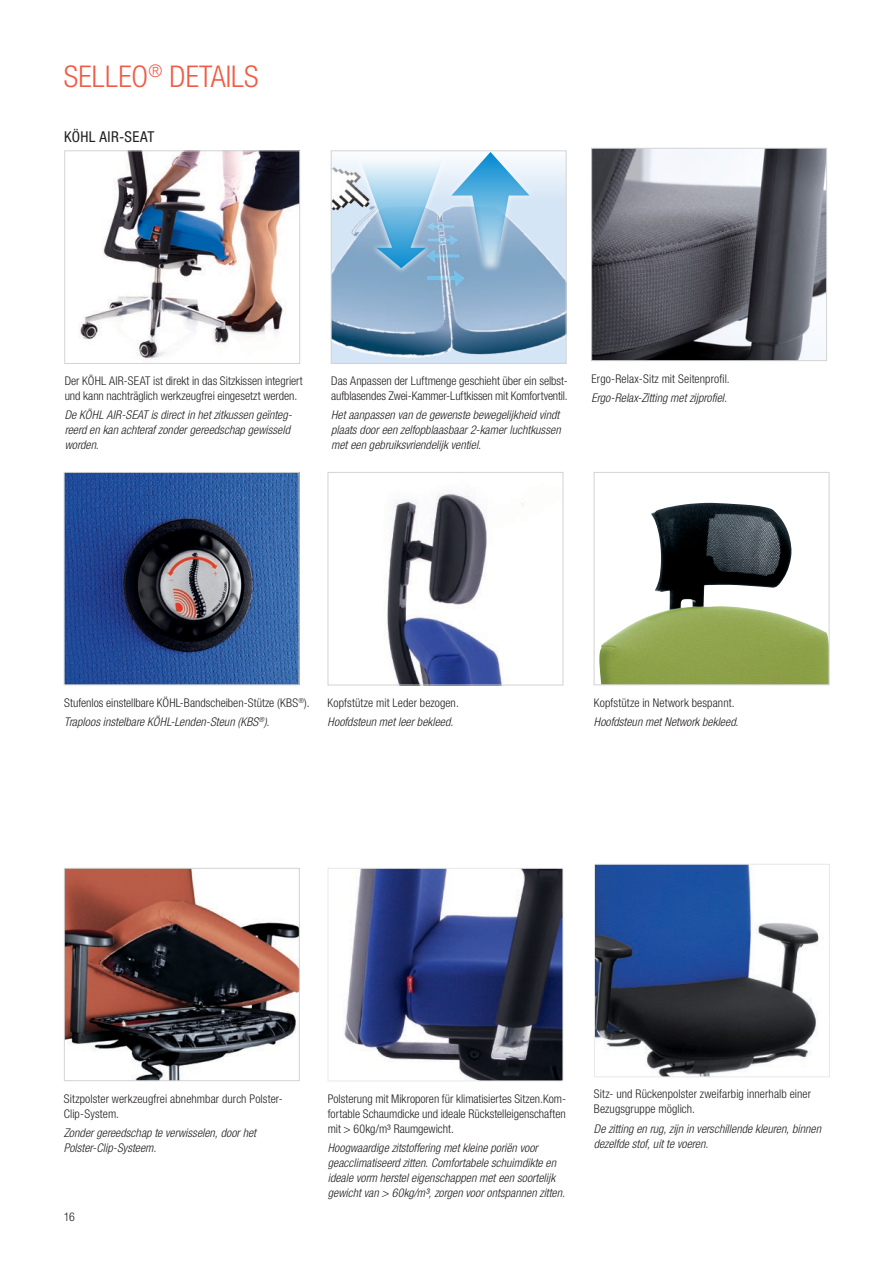
<style>
.page{position:relative;width:893px;height:1263px;background:#fff}
.page>*{position:absolute;margin:0;border:0;box-sizing:border-box;transform-origin:0 0}
.t1{font:300 condensed 30px "Helvetica Neue LT";letter-spacing:.01em;color:#f15b46}
.t2{font:condensed 15px "Helvetica Neue LT";letter-spacing:.025em;color:#231f20}
.t3{font:300 condensed 12px/15px "Helvetica Neue LT";letter-spacing:.005em;color:#231f20}
.t4{font:italic 300 condensed 12px/15px "Helvetica Neue LT";letter-spacing:.005em;color:#231f20}
.s1{font-style:italic}
</style>
<div class="page">
<img style="left:593px;top:150px;width:232px;height:209px">
<div style="left:591px;top:148px;width:236px;height:213px;border:1px solid #d1d3d4"></div>
<img style="left:79px;top:152px;width:219px;height:209px">
<div style="left:64px;top:150px;width:236px;height:214px;border:1px solid #d1d3d4"></div>
<img style="left:333px;top:160px;width:232px;height:202px">
<div style="left:354px;top:151px;width:95px;height:123px;background:#fff;opacity:.75"></div>
<svg style="left:359px;top:158px;width:84px;height:110px;background:#a0c8e2"></svg>
<div style="left:446px;top:151px;width:89px;height:122px;background:#fff;opacity:.75"></div>
<svg style="left:451px;top:152px;width:79px;height:115px;background:#99c4e1"></svg>
<div style="left:331px;top:150px;width:236px;height:214px;border:1px solid #d1d3d4"></div>
<img style="left:596px;top:866px;width:223px;height:209px">
<div style="left:594px;top:864px;width:236px;height:213px;border:1px solid #e7e8e8"></div>
<img style="left:385px;top:493px;width:138px;height:190px">
<div style="left:328px;top:472px;width:235px;height:213px;border:1px solid #d1d3d4"></div>
<img style="left:66px;top:870px;width:232px;height:209px">
<div style="left:64px;top:868px;width:236px;height:213px;border:1px solid #d1d3d4"></div>
<img style="left:66px;top:474px;width:231px;height:209px">
<div style="left:64px;top:472px;width:235px;height:213px;border:1px solid #d1d3d4"></div>
<img style="left:599px;top:503px;width:228px;height:180px">
<div style="left:594px;top:472px;width:235px;height:213px;border:1px solid #d1d3d4"></div>
<img style="left:343px;top:870px;width:218px;height:209px">
<div style="left:328px;top:868px;width:235px;height:213px;border:1px solid #e7e8e8"></div>
<h1 class="t1" style="left:64px;top:60px;width:135px">SELLEO<sup>®</sup> Details</h1>
<p class="t2" style="left:64px;top:128px;width:92px">KÖHL AIR-SEAT</p>
<p class="t3" style="left:65px;top:373px;width:240px">Der KÖHL AIR-SEAT ist direkt in das Sitzkissen integriert und kann nachträglich werkzeugfrei eingesetzt werden.</p>
<p class="t4" style="left:65px;top:407px;width:229px">De KÖHL AIR-SEAT is direct in het zitkussen geïnteg&shy;reerd en kan achteraf zonder gereedschap gewisseld worden.</p>
<p class="t3" style="left:331px;top:373px;width:238px">Das Anpassen der Luftmenge geschieht über ein selbst&shy;aufblasendes Zwei-Kammer-Luftkissen mit Komfortventil.</p>
<p class="t4" style="left:331px;top:407px;width:231px;text-align:justify">Het aanpassen van de gewenste bewegelijkheid vindt plaats door een zelfopblaasbaar 2-kamer luchtkussen met een gebruiksvriendelijk ventiel.</p>
<p class="t3" style="left:591px;top:371px;width:140px">Ergo-Relax-Sitz mit Seitenprofil.</p>
<p class="t4" style="left:591px;top:390px;width:137px">Ergo-Relax-Zitting met zijprofiel.</p>
<p class="t3" style="left:64px;top:693px;width:247px;line-height:19.2px">Stufenlos einstellbare KÖHL-Bandscheiben-Stütze (KBS<sup>®</sup>).<br><span class="s1">Traploos instelbare KÖHL-Lenden-Steun (KBS</span><sup>®</sup><span class="s1">).</span></p>
<p class="t3" style="left:594px;top:695px;width:142px">Kopfstütze in Network bespannt.</p>
<p class="t3" style="left:328px;top:695px;width:133px">Kopfstütze mit Leder bezogen.</p>
<p class="t4" style="left:328px;top:714px;width:127px">Hoofdsteun met leer bekleed.</p>
<p class="t4" style="left:594px;top:714px;width:146px">Hoofdsteun met Network bekleed.</p>
<p class="t3" style="left:64px;top:1091px;width:220px">Sitzpolster werkzeugfrei abnehmbar durch Polster-<br>Clip-System.</p>
<p class="t4" style="left:64px;top:1125px;width:194px">Zonder gereedschap te verwisselen, door het<br>Polster-Clip-Systeem.</p>
<p class="t3" style="left:64px;top:1209px;width:13px">16</p>
<p class="t3" style="left:328px;top:1091px;width:240px;text-align:justify">Polsterung mit Mikroporen für klimatisiertes Sitzen.Kom&shy;fortable Schaumdicke und ideale Rückstelleigenschaften mit &gt; 60kg/m³ Raumgewicht.</p>
<p class="t4" style="left:328px;top:1140px;width:239px">Hoogwaardige zitstoffering met kleine poriën voor geacclimatiseerd zitten. Comfortabele schuimdikte en ideale vorm herstel eigenschappen met een soortelijk gewicht van &gt; 60kg/m³, zorgen voor ontspannen zitten.</p>
<p class="t3" style="left:594px;top:1087px;width:219px">Sitz- und Rückenpolster zweifarbig innerhalb einer<br>Bezugsgruppe möglich.</p>
<p class="t4" style="left:594px;top:1121px;width:229px">De zitting en rug, zijn in verschillende kleuren, binnen dezelfde stof, uit te voeren.</p>
</div>
